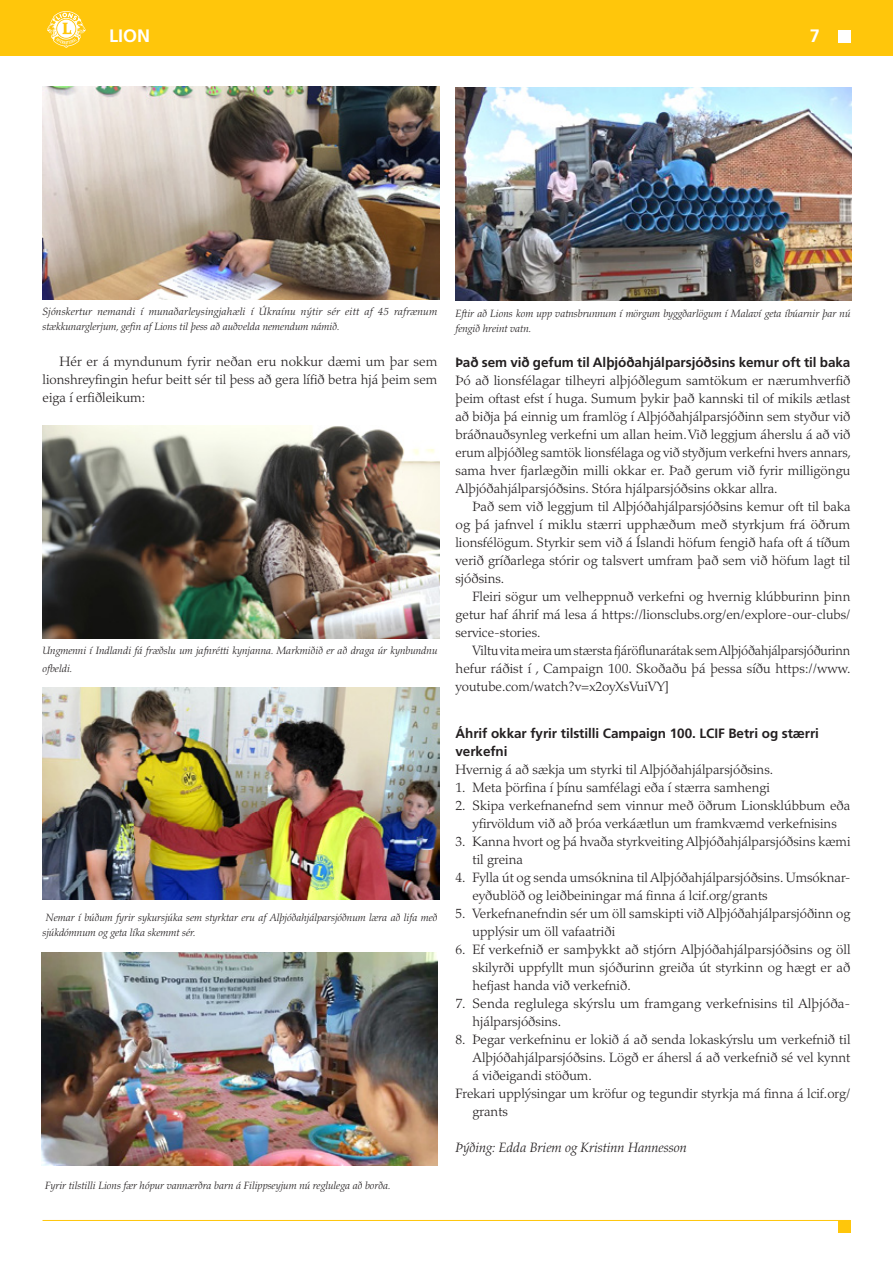
<style>
.page{position:relative;width:893px;height:1263px;background:#fff}
.page>*{position:absolute;margin:0;border:0;box-sizing:border-box;transform-origin:0 0}
.t1{font:700 18px "Frutiger";color:#fff}
.t2{font:300 13.5px/18px "Palatino";color:#231f20;text-align:justify}
.t3{font:700 13.5px/18px "Frutiger";letter-spacing:-.005em;color:#231f20}
.t4{font:italic 300 13.5px "Palatino";color:#231f20}
.t5{font:italic 300 10.5px/15px "Palatino";color:#231f20}
</style>
<div class="page">
<div style="left:0;top:0;width:893px;height:55px;background:#ffc60b"></div>
<hr style="left:43px;top:1220px;width:807px;height:1px;background:#ffc60b">
<div style="left:838px;top:1220px;width:12px;height:13px;background:#ffc60b"></div>
<div style="left:838px;top:30px;width:12px;height:13px;background:#fff"></div>
<svg style="left:47px;top:11px;width:39px;height:37px"></svg>
<img style="left:43px;top:86px;width:396px;height:213px">
<img style="left:41px;top:952px;width:397px;height:213px">
<img style="left:455px;top:88px;width:397px;height:212px">
<img style="left:43px;top:425px;width:396px;height:213px">
<img style="left:43px;top:687px;width:396px;height:213px">
<h1 class="t1" style="left:109px;top:26px;width:43px">LION</h1>
<h1 class="t1" style="left:810px;top:26px;width:12px">7</h1>
<p class="t5" style="left:43px;top:305px;width:396px">Sjónskertur nemandi í munaðarleysingjahæli í Úkraínu nýtir sér eitt af 45 rafrænum stækkunarglerjum, gefin af Lions til þess að auðvelda nemendum námið.</p>
<p class="t2" style="left:43px;top:353px;width:397px;text-indent:17px">Hér er á myndunum fyrir neðan eru nokkur dæmi um þar sem lionshreyfingin hefur beitt sér til þess að gera lífið betra hjá þeim sem eiga í erfiðleikum:</p>
<p class="t5" style="left:43px;top:642px;width:396px;line-height:18px">Ungmenni í Indlandi fá fræðslu um jafnrétti kynjanna. Markmiðið er að draga úr kynbundnu ofbeldi.</p>
<p class="t5" style="left:43px;top:910px;width:396px;text-indent:3px">Nemar í búðum fyrir sykursjúka sem styrktar eru af Alþjóðahjálparsjóðnum læra að lifa með sjúkdómnum og geta líka skemmt sér.</p>
<p class="t5" style="left:45px;top:1177px;width:347px">Fyrir tilstilli Lions fær hópur vannærðra barn á Filippseyjum nú reglulega að borða.</p>
<p class="t5" style="left:455px;top:306px;width:396px">Eftir að Lions kom upp vatnsbrunnum í mörgum byggðarlögum í Malaví geta íbúarnir þar nú fengið hreint vatn.</p>
<p class="t3" style="left:455px;top:353px;width:396px">Það sem við gefum til Alþjóðahjálparsjóðsins kemur oft til baka</p>
<p class="t2" style="left:455px;top:372px;width:397px">Þó að lionsfélagar tilheyri alþjóðlegum samtökum er nærumhverfið þeim oftast efst í huga. Sumum þykir það kannski til of mikils ætlast að biðja þá einnig um framlög í Alþjóðahjálparsjóðinn sem styður við bráðnauðsynleg verkefni um allan heim. Við leggjum áherslu á að við erum alþjóðleg samtök lionsfélaga og við styðjum verkefni hvers annars, sama hver fjarlægðin milli okkar er. Það gerum við fyrir milligöngu Alþjóðahjálparsjóðsins. Stóra hjálparsjóðsins okkar allra.</p>
<p class="t2" style="left:455px;top:498px;width:396px;text-indent:17px">Það sem við leggjum til Alþjóðahjálparsjóðsins kemur oft til baka og þá jafnvel í miklu stærri upphæðum með styrkjum frá öðrum lionsfélögum. Styrkir sem við á Íslandi höfum fengið hafa oft á tíðum verið gríðarlega stórir og talsvert umfram það sem við höfum lagt til sjóðsins.</p>
<p class="t2" style="left:455px;top:587px;width:396px;text-indent:17px">Fleiri sögur um velheppnuð verkefni og hvernig klúbburinn þinn getur haf áhrif má lesa á https://lionsclubs.org/en/explore-our-clubs/ service-stories.</p>
<p class="t2" style="left:455px;top:642px;width:397px;text-indent:17px">Viltu vita meira um stærsta fjáröflunarátak sem Alþjóðahjálparsjóðurinn hefur ráðist í , Campaign 100. Skoðaðu þá þessa síðu https://www. youtube.com/watch?v=x2oyXsVuiVY]</p>
<p class="t3" style="left:455px;top:724px;width:365px">Áhrif okkar fyrir tilstilli Campaign 100. LCIF Betri og stærri verkefni</p>
<p class="t2" style="left:455px;top:761px;width:319px">Hvernig á að sækja um styrki til Alþjóðahjálparsjóðsins.</p>
<p class="t2" style="left:455px;top:779px;width:316px">1. Meta þörfina í þínu samfélagi eða í stærra samhengi</p>
<p class="t2" style="left:455px;top:797px;width:396px;text-align:center">2. Skipa verkefnanefnd sem vinnur með öðrum Lionsklúbbum eða yfirvöldum við að þróa verkáætlun um framkvæmd verkefnisins</p>
<p class="t2" style="left:472px;top:833px;width:380px;text-indent:-17px">3. Kanna hvort og þá hvaða styrkveiting Alþjóðahjálparsjóðsins kæmi til greina</p>
<p class="t2" style="left:472px;top:869px;width:378px;text-indent:-17px">4. Fylla út og senda umsóknina til Alþjóðahjálparsjóðsins. Umsóknar&shy;eyðublöð og leiðbeiningar má finna á lcif.org/grants</p>
<p class="t2" style="left:472px;top:905px;width:379px;text-indent:-17px">5. Verkefnanefndin sér um öll samskipti við Alþjóðahjálparsjóðinn og upplýsir um öll vafaatriði</p>
<p class="t2" style="left:472px;top:941px;width:380px;text-indent:-17px">6. Ef verkefnið er samþykkt að stjórn Alþjóðahjálparsjóðsins og öll skilyrði uppfyllt mun sjóðurinn greiða út styrkinn og hægt er að hefjast handa við verkefnið.</p>
<p class="t2" style="left:472px;top:995px;width:378px;text-indent:-17px">7. Senda reglulega skýrslu um framgang verkefnisins til Alþjóða&shy;hjálparsjóðsins.</p>
<p class="t2" style="left:455px;top:1031px;width:396px">8. Þegar verkefninu er lokið á að senda lokaskýrslu um verkefnið til</p>
<p class="t2" style="left:472px;top:1049px;width:379px">Alþjóðahjálparsjóðsins. Lögð er áhersl á að verkefnið sé vel kynnt</p>
<p class="t2" style="left:472px;top:1067px;width:121px">á viðeigandi stöðum.</p>
<p class="t2" style="left:455px;top:1085px;width:396px">Frekari upplýsingar um kröfur og tegundir styrkja má finna á lcif.org/</p>
<p class="t2" style="left:472px;top:1103px;width:37px">grants</p>
<p class="t4" style="left:455px;top:1140px;width:233px">Þýðing: Edda Briem og Kristinn Hannesson</p>
</div>
